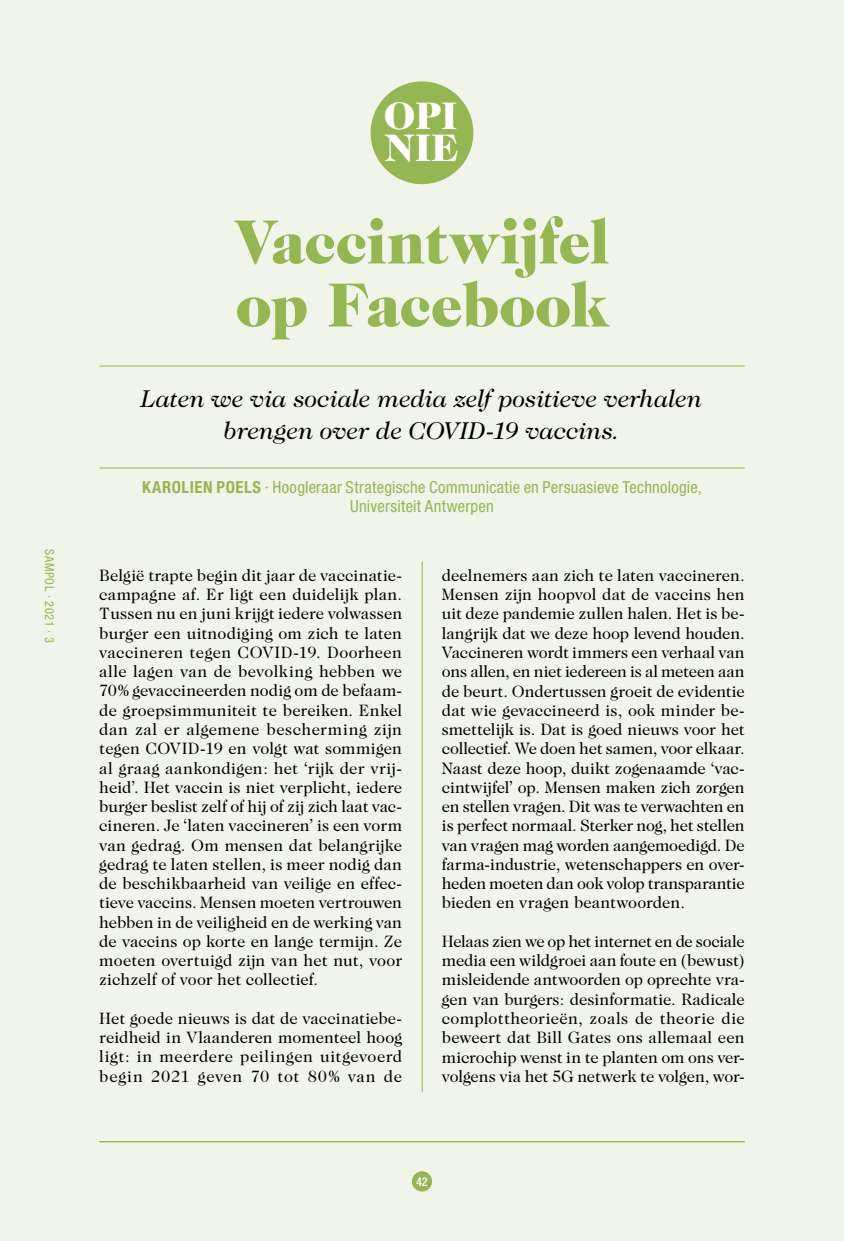
<style>
.page{position:relative;width:844px;height:1241px;background:#fff}
.page>*{position:absolute;margin:0;border:0;box-sizing:border-box;transform-origin:0 0}
.t1{font:900 63px/63px "Caslon Two Twenty Four";letter-spacing:-.015em;color:#94b754}
.t2{font:900 38.85px/32.4px "Caslon Two Twenty Four";letter-spacing:.01em;color:#fff}
.t3{font:italic 24.5px/31.5px "Caslon Two Twenty Four";color:#000;text-align:center}
.t4{font:16.62px/19.2px "Caslon Two Twenty Four";color:#000;text-align:justify}
.t5{font:condensed 16.62px/19.2px "Helvetica Neue LT Pro";letter-spacing:.015em;color:#94b754;text-align:center}
.t6{font:condensed 12.25px "Helvetica Neue LT Pro";letter-spacing:.055em;color:#94b754}
.t7{font:500 condensed 12.25px "Helvetica Neue LT Pro";color:#fff}
.s1{font-weight:700}
</style>
<div class="page">
<hr style="left:843px;top:0;width:1px;height:1240px;background:#f1f4e8">
<div style="left:0;top:0;width:843px;height:1240px;background:#f1f4e8"></div>
<div style="left:412px;top:1171px;width:20px;height:20px;background:#94b754;border-radius:50%"></div>
<hr style="left:99px;top:1141px;width:645px;height:1px;background:#94b754">
<div style="left:370px;top:81px;width:103px;height:103px;background:#94b754;border-radius:50%"></div>
<hr style="left:422px;top:561px;width:1px;height:530px;background:#94b754">
<hr style="left:99px;top:366px;width:645px;height:1px;background:#94b754">
<hr style="left:99px;top:467px;width:645px;height:1px;background:#94b754">
<p class="t6" style="left:57px;top:548px;width:95px;rotate:90deg">SAMPOL · 2021 · 3</p>
<h2 class="t2" style="left:383px;top:99px;width:77px">OPI<br>NIE</h2>
<h1 class="t1" style="left:234px;top:210px;width:376px">Vaccintwijfel op Facebook</h1>
<h3 class="t3" style="left:141px;top:383px;width:562px">Laten we via sociale media zelf positieve verhalen brengen over de COVID-19 vaccins.</h3>
<p class="t5" style="left:142px;top:477px;width:561px"><span class="s1">KAROLIEN POELS</span> · Hoogleraar Strategische Communicatie en Persuasieve Technologie,<br>Universiteit Antwerpen</p>
<p class="t4" style="left:99px;top:565px;width:304px">België trapte begin dit jaar de vaccinatie&shy;campagne af. Er ligt een duidelijk plan.<br>Tussen nu en juni krijgt iedere volwassen burger een uitnodiging om zich te laten vaccineren tegen COVID-19. Doorheen alle lagen van de bevolking hebben we 70% gevaccineerden nodig om de befaam&shy;de groepsimmuniteit te bereiken. Enkel dan zal er algemene bescherming zijn tegen COVID-19 en volgt wat sommigen al graag aankondigen: het ‘rijk der vrij&shy;heid’. Het vaccin is niet verplicht, iedere burger beslist zelf of hij of zij zich laat vac&shy;cineren. Je ‘laten vaccineren’ is een vorm van gedrag. Om mensen dat belangrijke gedrag te laten stellen, is meer nodig dan de beschikbaarheid van veilige en effec&shy;tieve vaccins. Mensen moeten vertrouwen hebben in de veiligheid en de werking van de vaccins op korte en lange termijn. Ze moeten overtuigd zijn van het nut, voor zichzelf of voor het collectief.</p>
<p class="t4" style="left:99px;top:1008px;width:304px">Het goede nieuws is dat de vaccinatiebe&shy;reidheid in Vlaanderen momenteel hoog ligt: in meerdere peilingen uitgevoerd begin 2021 geven 70 tot 80% van de</p>
<p class="t4" style="left:441px;top:565px;width:304px">deelnemers aan zich te laten vaccineren.<br>Mensen zijn hoopvol dat de vaccins hen uit deze pandemie zullen halen. Het is be&shy;langrijk dat we deze hoop levend houden.<br>Vaccineren wordt immers een verhaal van ons allen, en niet iedereen is al meteen aan de beurt. Ondertussen groeit de evidentie dat wie gevaccineerd is, ook minder be&shy;smettelijk is. Dat is goed nieuws voor het collectief. We doen het samen, voor elkaar.<br>Naast deze hoop, duikt zogenaamde ‘vac&shy;cintwijfel’ op. Mensen maken zich zorgen en stellen vragen. Dit was te verwachten en is perfect normaal. Sterker nog, het stellen van vragen mag worden aangemoedigd. De farma-industrie, wetenschappers en over&shy;heden moeten dan ook volop transparantie bieden en vragen beantwoorden.</p>
<p class="t4" style="left:441px;top:931px;width:304px">Helaas zien we op het internet en de sociale media een wildgroei aan foute en (bewust) misleidende antwoorden op oprechte vra&shy;gen van burgers: desinformatie. Radicale complottheorieën, zoals de theorie die beweert dat Bill Gates ons allemaal een microchip wenst in te planten om ons ver&shy;volgens via het 5G netwerk te volgen, wor-</p>
<p class="t7" style="left:416px;top:1173px;width:13px">42</p>
</div>
